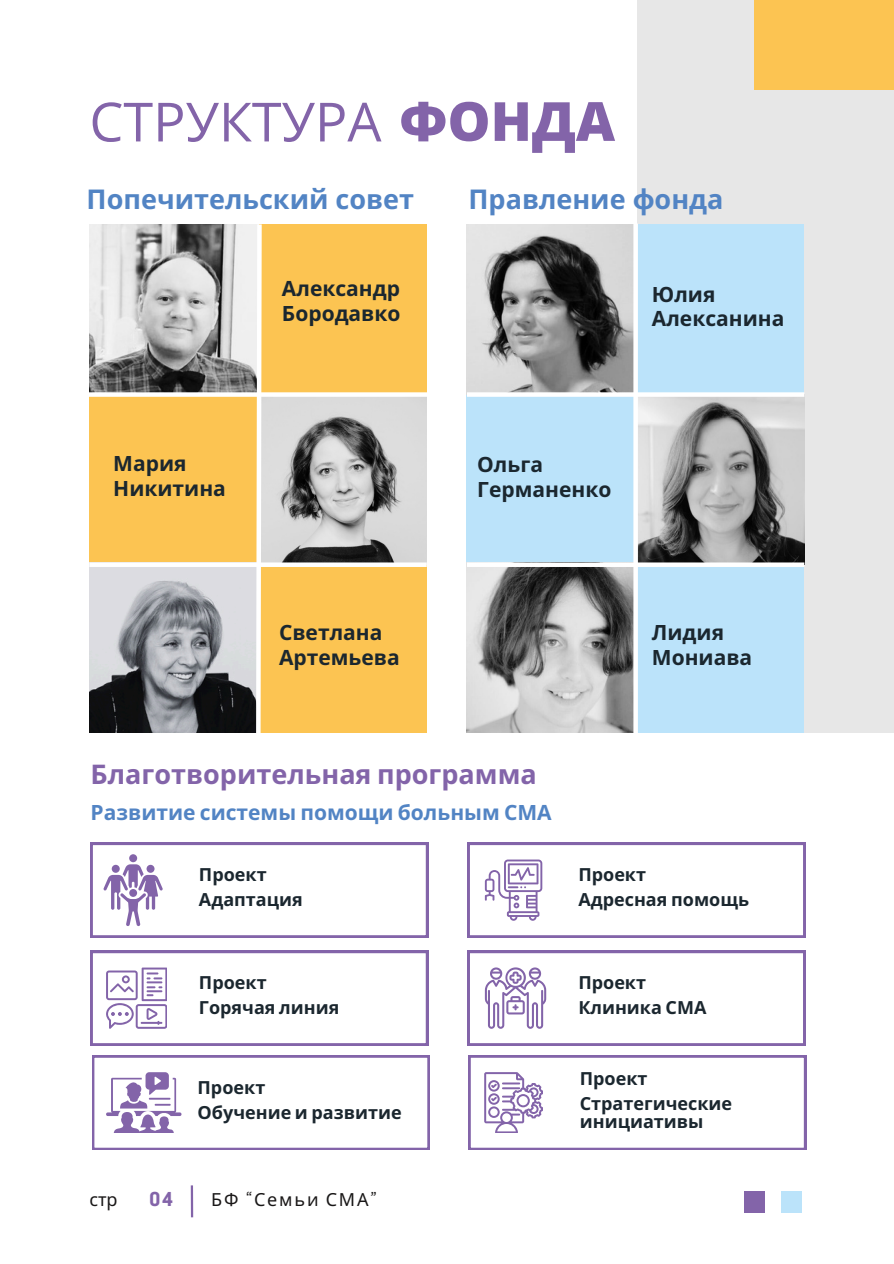
<style>
.page{position:relative;width:894px;height:1264px;background:#fff}
.page>*{position:absolute;margin:0;border:0;box-sizing:border-box;transform-origin:0 0}
.t1{font:54px "Open Sans";color:#8364a9}
.t2{font:700 27px "Open Sans";color:#5284c4}
.t3{font:700 27px "Noto Sans";color:#8364a9}
.t4{font:700 21px/24.8px "Noto Sans";color:#1b272f}
.t5{font:700 21px "Noto Sans";color:#5284c4}
.t6{font:700 18px/17.5px "Noto Sans";color:#1b272f}
.t7{font:18px "Noto Sans";letter-spacing:.1em;color:#191717}
.t8{font:700 18px "Cooper Hewitt";color:#8364a9}
.s1{font-weight:800}
.s2{font-family:"Cooper Hewitt"}
</style>
<div class="page">
<div style="left:637px;top:0;width:256px;height:732px;background:#e7e7e7"></div>
<div style="left:466px;top:224px;width:338px;height:508px;background:#bbe3fa"></div>
<div style="left:89px;top:224px;width:338px;height:508px;background:#fcc452"></div>
<svg style="left:91px;top:950px;width:337px;height:95px"></svg>
<svg style="left:467px;top:950px;width:338px;height:95px"></svg>
<svg style="left:92px;top:1055px;width:337px;height:94px"></svg>
<svg style="left:467px;top:842px;width:338px;height:95px"></svg>
<svg style="left:91px;top:842px;width:337px;height:95px"></svg>
<img style="left:90px;top:224px;width:164px;height:168px">
<img style="left:264px;top:397px;width:163px;height:167px">
<img style="left:467px;top:224px;width:166px;height:168px">
<img style="left:89px;top:567px;width:165px;height:166px">
<div style="left:89px;top:392px;width:338px;height:5px;background:#fff"></div>
<img style="left:466px;top:563px;width:167px;height:170px">
<img style="left:637px;top:397px;width:167px;height:165px">
<div style="left:467px;top:392px;width:337px;height:5px;background:#fff"></div>
<svg style="left:633px;top:224px;width:4px;height:509px;fill:#fff"></svg>
<svg style="left:254px;top:224px;width:10px;height:509px"></svg>
<div style="left:467px;top:562px;width:337px;height:5px;background:#fff"></div>
<div style="left:89px;top:562px;width:337px;height:5px;background:#fff"></div>
<svg style="left:468px;top:1055px;width:337px;height:94px"></svg>
<div style="left:754px;top:0;width:139px;height:89px;background:#fcc452"></div>
<hr style="left:191px;top:1185px;width:2px;height:32px;background:#8364a9">
<div style="left:743px;top:1190px;width:21px;height:22px;background:#8364a9"></div>
<div style="left:781px;top:1190px;width:20px;height:22px;background:#bbe3fa"></div>
<p class="t1" style="left:89px;top:84px;width:527px">СТРУКТУРА <span class="s1">ФОНДА</span></p>
<p class="t2" style="left:87px;top:180px;width:329px">Попечительский совет</p>
<p class="t4" style="left:113px;top:451px;width:114px">Мария<br>Никитина</p>
<p class="t4" style="left:282px;top:276px;width:120px">Александр<br>Бородавко</p>
<p class="t4" style="left:279px;top:619px;width:122px">Светлана<br>Артемьева</p>
<p class="t2" style="left:468px;top:180px;width:256px">Правление фонда</p>
<p class="t4" style="left:651px;top:281px;width:134px">Юлия<br>Алексанина</p>
<p class="t4" style="left:477px;top:451px;width:136px">Ольга<br>Германенко</p>
<p class="t4" style="left:651px;top:619px;width:102px">Лидия<br>Мониава</p>
<h4 class="t3" style="left:91px;top:755px;width:447px">Благотворительная программа</h4>
<h4 class="t5" style="left:91px;top:797px;width:462px">Развитие системы помощи больным СМА</h4>
<h4 class="t6" style="left:199px;top:865px;width:69px">Проект</h4>
<h4 class="t6" style="left:199px;top:890px;width:105px">Адаптация</h4>
<p class="t6" style="left:199px;top:973px;width:69px">Проект</p>
<p class="t6" style="left:199px;top:998px;width:142px">Горячая линия</p>
<p class="t6" style="left:197px;top:1078px;width:69px">Проект</p>
<p class="t6" style="left:197px;top:1103px;width:205px">Обучение и развитие</p>
<p class="t7" style="left:89px;top:1186px;width:30px">стр</p>
<p class="t8" style="left:149px;top:1192px;width:25px">04</p>
<p class="t7" style="left:211px;top:1186px;width:167px">БФ <span class="s2">“</span>Семьи СМА<span class="s2">”</span></p>
<h4 class="t6" style="left:578px;top:865px;width:69px">Проект</h4>
<p class="t6" style="left:578px;top:890px;width:172px">Адресная помощь</p>
<h3 class="t6" style="left:578px;top:973px;width:69px">Проект</h3>
<h4 class="t6" style="left:578px;top:998px;width:130px">Клиника СМА</h4>
<p class="t6" style="left:579px;top:1069px;width:69px">Проект</p>
<p class="t6" style="left:579px;top:1094px;width:154px">Стратегические инициативы</p>
</div>
